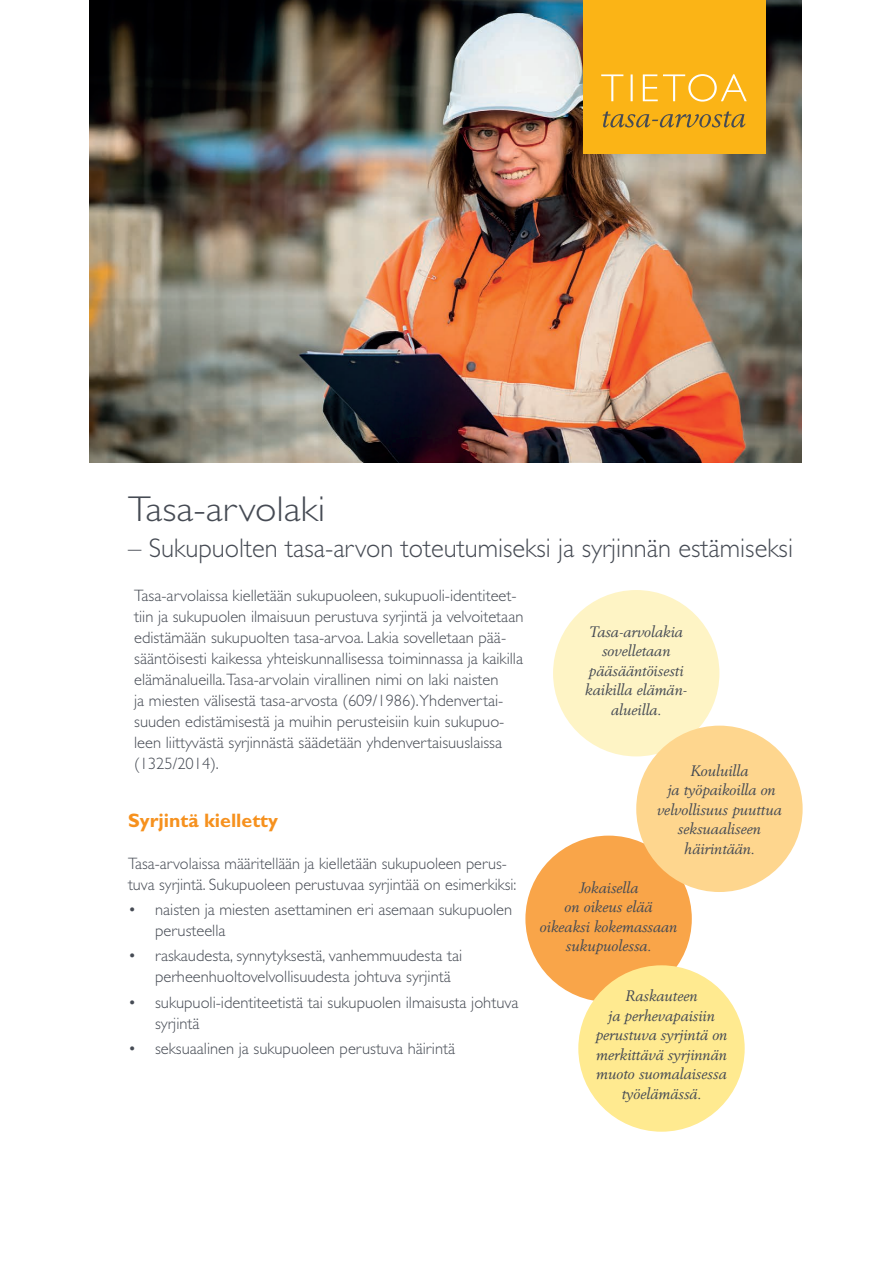
<style>
.page{position:relative;width:893px;height:1263px;background:#fff}
.page>*{position:absolute;margin:0;border:0;box-sizing:border-box;transform-origin:0 0}
.t1{font:300 36px "Gill Sans Std";color:#464b54;scale:1.1 1}
.t2{font:300 27px "Gill Sans Std";color:#464b54}
.t3{font:700 19.5px "Gill Sans Std";color:#f6911e}
.t4{font:300 16.5px/21px "Gill Sans Std";color:#464b54}
.t5{font:italic 15px/19.5px "Berling LT Std";color:#464b54;text-align:center}
</style>
<div class="page">
<img style="left:89px;top:0;width:712px;height:463px">
<div style="left:583px;top:0;width:182px;height:154px;background:#fbb416"></div>
<svg style="left:601px;top:74px;width:146px;height:28px"></svg>
<svg style="left:602px;top:111px;width:144px;height:16px"></svg>
<div style="left:553px;top:590px;width:166px;height:166px;background:#fef4c5;border-radius:50%"></div>
<div style="left:525px;top:836px;width:167px;height:166px;background:#f9a549;border-radius:50%"></div>
<div style="left:578px;top:965px;width:167px;height:167px;background:#ffea90;border-radius:50%"></div>
<div style="left:636px;top:726px;width:167px;height:166px;background:#fed68e;border-radius:50%"></div>
<h1 class="t1" style="left:128px;top:488px;width:181px">Tasa-arvolaki</h1>
<h2 class="t2" style="left:128px;top:532px;width:666px">– Sukupuolten tasa-arvon toteutumiseksi ja syrjinnän estämiseksi</h2>
<p class="t4" style="left:134px;top:585px;width:391px">Tasa-arvolaissa kielletään sukupuoleen, sukupuoli-identiteet&shy;tiin ja sukupuolen ilmaisuun perustuva syrjintä ja velvoitetaan edistämään sukupuolten tasa-arvoa. Lakia sovelletaan pää&shy;sääntöisesti kaikessa yhteiskunnallisessa toiminnassa ja kaikilla elämänalueilla.Tasa-arvolain virallinen nimi on laki naisten<br>ja miesten välisestä tasa-arvosta (609/1986).Yhdenvertai&shy;suuden edistämisestä ja muihin perusteisiin kuin sukupuo&shy;leen liittyvästä syrjinnästä säädetään yhdenvertaisuuslaissa (1325/2014).</p>
<p class="t5" style="left:585px;top:621px;width:103px">Tasa-arvolakia sovelletaan pääsääntöisesti kaikilla elämän&shy;alueilla.</p>
<p class="t5" style="left:657px;top:761px;width:126px">Kouluilla<br>ja työpaikoilla on velvollisuus puuttua seksuaaliseen häirintään.</p>
<p class="t3" style="left:128px;top:809px;width:152px">Syrjintä kielletty</p>
<p class="t4" style="left:128px;top:853px;width:390px">Tasa-arvolaissa määritellään ja kielletään sukupuoleen perus&shy;tuva syrjintä. Sukupuoleen perustuvaa syrjintää on esimerkiksi:</p>
<p class="t4" style="left:155px;top:899px;width:359px;text-indent:-27px">• naisten ja miesten asettaminen eri asemaan sukupuolen perusteella</p>
<p class="t4" style="left:155px;top:945px;width:309px;text-indent:-27px">• raskaudesta, synnytyksestä, vanhemmuudesta tai perheenhuoltovelvollisuudesta johtuva syrjintä</p>
<p class="t4" style="left:155px;top:992px;width:365px;text-indent:-27px">• sukupuoli-identiteetistä tai sukupuolen ilmaisusta johtuva syrjintä</p>
<p class="t4" style="left:128px;top:1038px;width:328px">• seksuaalinen ja sukupuoleen perustuva häirintä</p>
<p class="t5" style="left:540px;top:878px;width:139px">Jokaisella<br>on oikeus elää oikeaksi kokemassaan sukupuolessa.</p>
<p class="t5" style="left:596px;top:986px;width:133px">Raskauteen<br>ja perhevapaisiin perustuva syrjintä on merkittävä syrjinnän muoto suomalaisessa työelämässä.</p>
</div>
